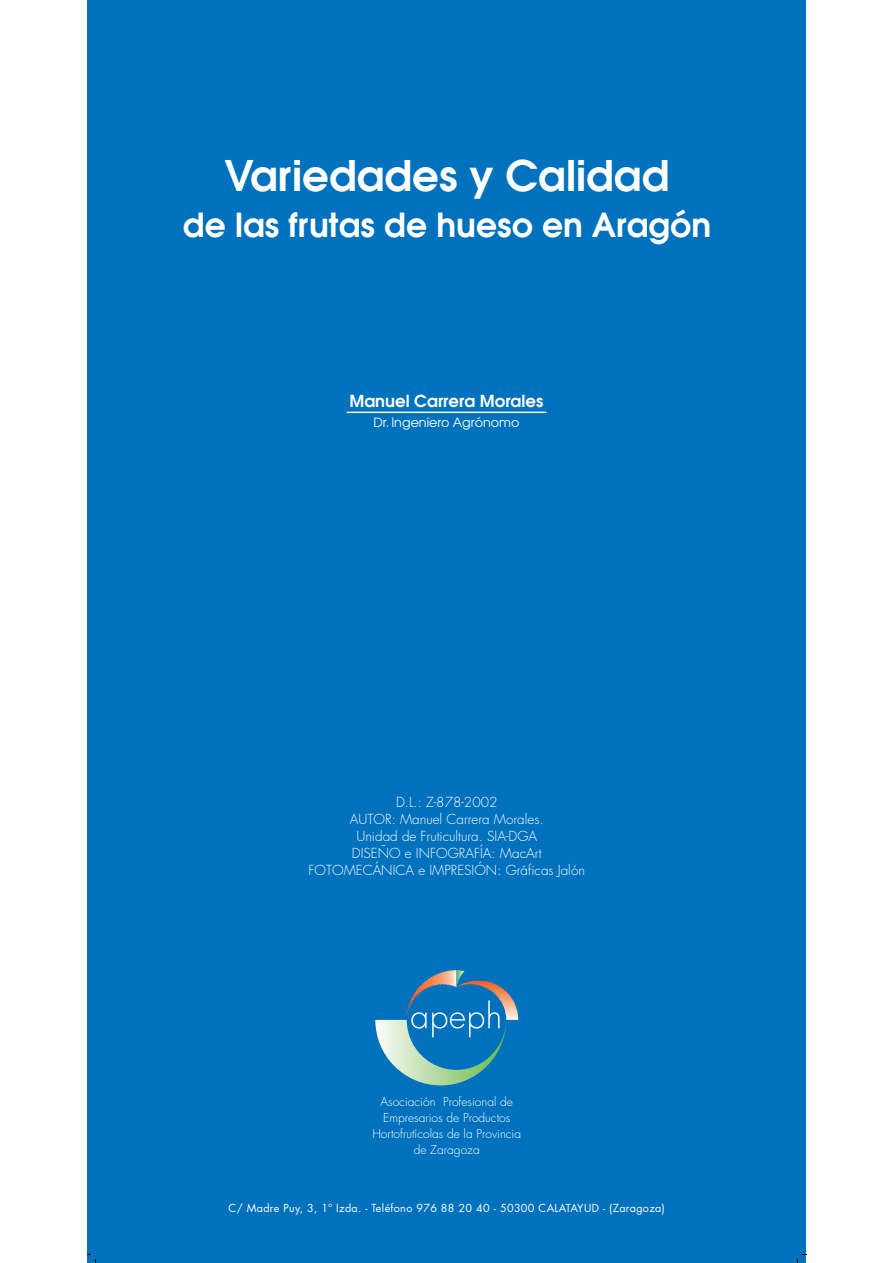
<style>
.page{position:relative;width:893px;height:1263px;background:#fff}
.page>*{position:absolute;margin:0;border:0;box-sizing:border-box;transform-origin:0 0}
.t1{font:600 42px "Avant Garde";color:#fff}
.t2{font:600 33px "Avant Garde";color:#fff}
.t3{font:600 16.5px "Avant Garde";color:#fff}
.t4{font:300 13.5px/17.2px "Futura";color:#fff;text-align:center}
.t5{font:12.75px "Avant Garde";color:#fff}
.t6{font:300 12px/15.8px "Futura";color:#fff;text-align:center}
.t7{font:10.8px "Futura";letter-spacing:.03em;color:#fff}
</style>
<div class="page">
<div style="left:87px;top:0;width:718px;height:1263px;background:#0071bc"></div>
<hr style="left:346px;top:412px;width:200px;height:1px;background:#fff">
<svg style="left:375px;top:970px;width:143px;height:115px"></svg>
<svg style="left:797px;top:1254px;width:9px;height:9px"></svg>
<h1 class="t1" style="left:224px;top:160px;width:446px">Variedades y Calidad</h1>
<h2 class="t2" style="left:183px;top:213px;width:529px">de las frutas de hueso en Aragón</h2>
<p class="t3" style="left:349px;top:395px;width:195px">Manuel Carrera Morales</p>
<p class="t5" style="left:373px;top:417px;width:148px">Dr. Ingeniero Agrónomo</p>
<p class="t4" style="left:308px;top:794px;width:278px">D.L.: Z-878-2002<br>AUTOR: Manuel Carrera Morales.<br>Unidad de Fruticultura. SIA-DGA<br>DISEÑO e INFOGRAFÍA: MacArt<br>FOTOMECÁNICA e IMPRESIÓN: Gráficas Jalón</p>
<p class="t6" style="left:372px;top:1095px;width:150px">Asociación Profesional de<br>Empresarios de Productos<br>Hortofrutícolas de la Provincia de Zaragoza</p>
<p class="t7" style="left:229px;top:1203px;width:438px">C/ Madre Puy, 3, 1º Izda. - Teléfono 976 88 20 40 - 50300 CALATAYUD - (Zaragoza)</p>
</div>
